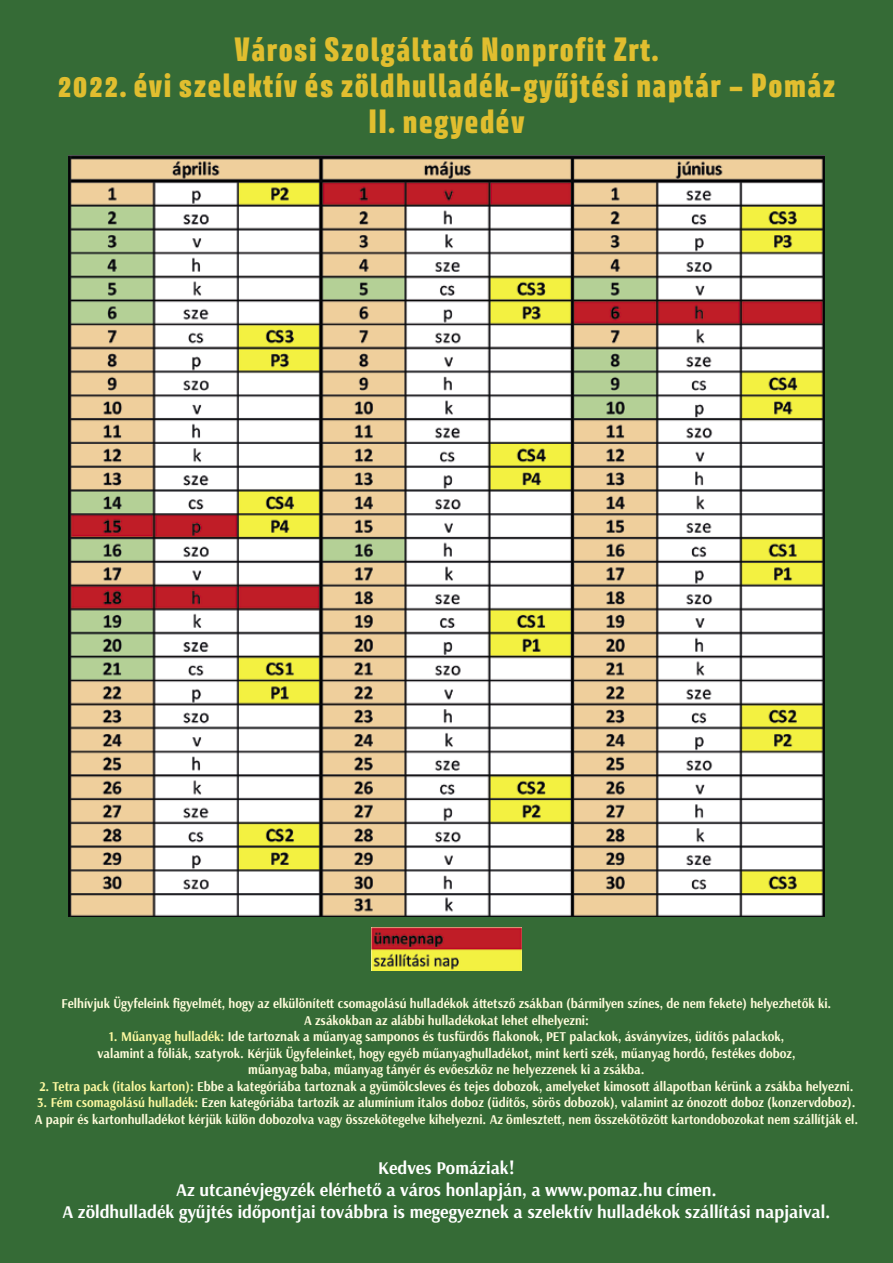
<style>
.page{position:relative;width:893px;height:1263px;background:#356b36}
.page>*{position:absolute;margin:0;border:0;box-sizing:border-box;transform-origin:0 0}
.t1{font:30px/36px "Avory I Latn Bl";letter-spacing:.05em;color:#e1be2f;text-align:center}
.t2{font:700 18px/21.6px "Arsenal";color:#fff;text-align:center}
.t3{font:700 13.5px/16.5px "Arsenal";color:#fffcdb;text-align:center;scale:.95 1}
.s1{color:#fdf9a1}
</style>
<div class="page">
<img style="left:69px;top:156px;width:755px;height:760px">
<img style="left:372px;top:927px;width:149px;height:44px">
<h1 class="t1" style="left:58px;top:31px;width:779px">Városi Szolgáltató Nonprofit Zrt.<br>2022. évi szelektív és zöldhulladék-gyűjtési naptár – Pomáz<br>II. negyedév</h1>
<p class="t3" style="left:62px;top:996px;width:812px">Felhívjuk Ügyfeleink figyelmét, hogy az elkülönített csomagolású hulladékok áttetsző zsákban (bármilyen színes, de nem fekete) helyezhetők ki.<br>A zsákokban az alábbi hulladékokat lehet elhelyezni:</p>
<p class="t3" style="left:97px;top:1029px;width:736px"><span class="s1">1. Műanyag hulladék:</span> Ide tartoznak a műanyag samponos és tusfürdős flakonok, PET palackok, ásványvizes, üdítős palackok, valamint a fóliák, szatyrok. Kérjük Ügyfeleinket, hogy egyéb műanyaghulladékot, mint kerti szék, műanyag hordó, festékes doboz, műanyag baba, műanyag tányér és evőeszköz ne helyezzenek ki a zsákba.</p>
<p class="t3" style="left:39px;top:1078px;width:859px"><span class="s1">2. Tetra pack (italos karton):</span> Ebbe a kategóriába tartoznak a gyümölcsleves és tejes dobozok, amelyeket kimosott állapotban kérünk a zsákba helyezni.</p>
<p class="t3" style="left:35px;top:1095px;width:868px;text-align:left"><span class="s1">3. Fém csomagolású hulladék:</span> Ezen kategóriába tartozik az alumínium italos doboz (üdítős, sörös dobozok), valamint az ónozott doboz (konzervdoboz).<br>A papír és kartonhulladékot kérjük külön dobozolva vagy összekötegelve kihelyezni. Az ömlesztett, nem összekötözött kartondobozokat nem szállítják el.</p>
<h2 class="t2" style="left:62px;top:1158px;width:770px">Kedves Pomáziak!<br>Az utcanévjegyzék elérhető a város honlapján, a www.pomaz.hu címen.<br>A zöldhulladék gyűjtés időpontjai továbbra is megegyeznek a szelektív hulladékok szállítási napjaival.</h2>
</div>
